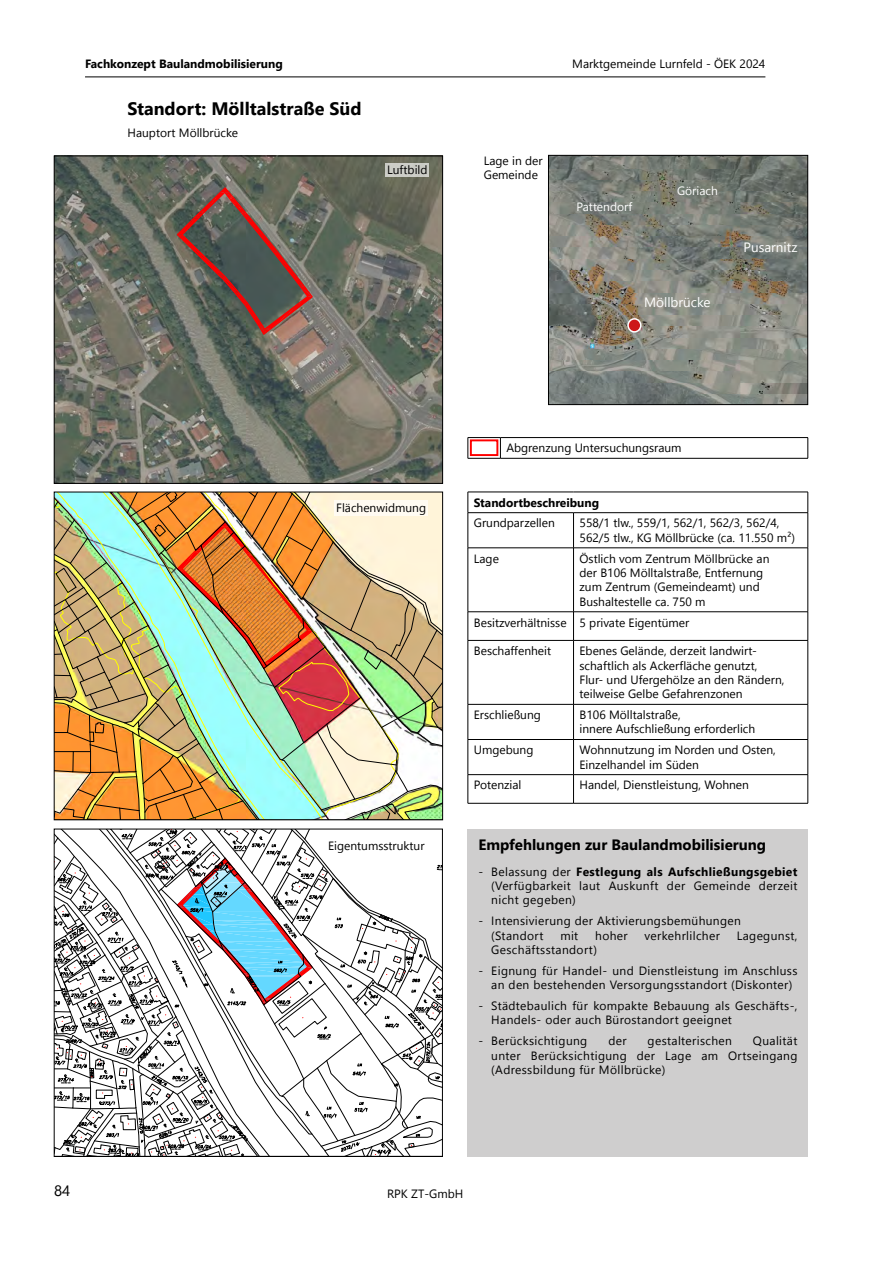
<style>
.page{position:relative;width:893px;height:1263px;background:#fff}
.page>*{position:absolute;margin:0;border:0;box-sizing:border-box;transform-origin:0 0}
.t1{font:700 18px "Nirmala UI";color:#000}
.t2{font:700 15px "Nirmala UI";color:#000}
.t3{font:15px "Nirmala UI";color:#000}
.t4{font:13.5px "Nirmala UI";color:#fff}
.t5{font:12px/14.4px "Nirmala UI";color:#000}
.t6{font:12px/14.4px "Nirmala UI";letter-spacing:.03em;color:#000}
.t7{font:700 12px "Nirmala UI";color:#000}
.t8{font:12px "Nirmala UI";color:#fff}
.s1{font-weight:700}
</style>
<div class="page">
<hr style="left:85px;top:77px;width:680px;height:1px;background:#000">
<img style="left:550px;top:157px;width:256px;height:246px">
<div style="left:548px;top:155px;width:260px;height:250px;border:1px solid #000"></div>
<div style="left:628px;top:319px;width:13px;height:13px;background:#cd1719;border-radius:50%"></div>
<div style="left:627px;top:318px;width:14px;height:15px;border:2px solid #fff;border-radius:50%"></div>
<hr style="left:468px;top:492px;width:105px;height:1px;background:#000">
<svg style="left:468px;top:492px;width:1px;height:20px"></svg>
<hr style="left:573px;top:492px;width:235px;height:1px;background:#000">
<svg style="left:808px;top:492px;width:1px;height:21px"></svg>
<hr style="left:468px;top:512px;width:105px;height:1px;background:#000">
<hr style="left:468px;top:513px;width:1px;height:35px;background:#000">
<hr style="left:573px;top:512px;width:235px;height:1px;background:#000">
<hr style="left:573px;top:513px;width:1px;height:35px;background:#000">
<hr style="left:808px;top:513px;width:1px;height:35px;background:#000">
<hr style="left:468px;top:548px;width:105px;height:1px;background:#000">
<hr style="left:468px;top:548px;width:1px;height:64px;background:#000">
<hr style="left:573px;top:548px;width:235px;height:1px;background:#000">
<hr style="left:573px;top:548px;width:1px;height:64px;background:#000">
<hr style="left:808px;top:548px;width:1px;height:64px;background:#000">
<hr style="left:468px;top:611px;width:105px;height:1px;background:#000">
<svg style="left:468px;top:612px;width:1px;height:28px"></svg>
<hr style="left:573px;top:611px;width:235px;height:1px;background:#000">
<svg style="left:573px;top:612px;width:1px;height:28px"></svg>
<svg style="left:808px;top:612px;width:1px;height:28px"></svg>
<hr style="left:468px;top:640px;width:105px;height:1px;background:#000">
<hr style="left:468px;top:640px;width:1px;height:64px;background:#000">
<hr style="left:573px;top:640px;width:235px;height:1px;background:#000">
<hr style="left:573px;top:640px;width:1px;height:64px;background:#000">
<hr style="left:808px;top:640px;width:1px;height:64px;background:#000">
<hr style="left:468px;top:704px;width:105px;height:1px;background:#000">
<hr style="left:468px;top:704px;width:1px;height:35px;background:#000">
<hr style="left:573px;top:704px;width:235px;height:1px;background:#000">
<hr style="left:573px;top:704px;width:1px;height:35px;background:#000">
<hr style="left:808px;top:704px;width:1px;height:35px;background:#000">
<hr style="left:468px;top:739px;width:105px;height:1px;background:#000">
<hr style="left:468px;top:740px;width:1px;height:34px;background:#000">
<hr style="left:573px;top:739px;width:235px;height:1px;background:#000">
<hr style="left:573px;top:740px;width:1px;height:34px;background:#000">
<hr style="left:808px;top:740px;width:1px;height:34px;background:#000">
<hr style="left:468px;top:774px;width:105px;height:1px;background:#000">
<svg style="left:468px;top:775px;width:1px;height:28px"></svg>
<hr style="left:573px;top:774px;width:235px;height:1px;background:#000">
<svg style="left:573px;top:775px;width:1px;height:28px"></svg>
<svg style="left:808px;top:775px;width:1px;height:28px"></svg>
<hr style="left:468px;top:803px;width:105px;height:1px;background:#000">
<hr style="left:573px;top:803px;width:235px;height:1px;background:#000">
<div style="left:468px;top:829px;width:340px;height:328px;background:#cfcece"></div>
<hr style="left:468px;top:437px;width:32px;height:1px;background:#000">
<svg style="left:468px;top:438px;width:1px;height:20px"></svg>
<hr style="left:500px;top:437px;width:308px;height:1px;background:#000">
<svg style="left:500px;top:438px;width:1px;height:20px"></svg>
<svg style="left:808px;top:438px;width:1px;height:20px"></svg>
<hr style="left:468px;top:458px;width:32px;height:1px;background:#000">
<hr style="left:500px;top:458px;width:308px;height:1px;background:#000">
<img style="left:56px;top:158px;width:385px;height:324px">
<svg style="left:176px;top:187px;width:137px;height:148px;background:#6b5e56"></svg>
<div style="left:54px;top:156px;width:389px;height:328px;border:1px solid #000"></div>
<img style="left:56px;top:494px;width:385px;height:324px">
<hr style="left:54px;top:820px;width:389px;height:1px;background:#000">
<div style="left:54px;top:492px;width:389px;height:328px;border:1px solid #000"></div>
<svg style="left:54px;top:828px;width:389px;height:327px"></svg>
<div style="left:54px;top:829px;width:389px;height:328px;border:1px solid #000"></div>
<div style="left:385px;top:163px;width:44px;height:13px;background:#cccdc6"></div>
<div style="left:334px;top:501px;width:94px;height:15px;background:#fffbf2"></div>
<div style="left:325px;top:839px;width:103px;height:15px;background:#fff"></div>
<div style="left:470px;top:439px;width:28px;height:17px;border:2px solid #f00"></div>
<p class="t7" style="left:85px;top:54px;width:199px">Fachkonzept Baulandmobilisierung</p>
<p class="t5" style="left:572px;top:56px;width:195px">Marktgemeinde Lurnfeld - ÖEK 2024</p>
<h1 class="t1" style="left:128px;top:94px;width:235px">Standort: Mölltalstraße Süd</h1>
<p class="t5" style="left:128px;top:125px;width:112px">Hauptort Möllbrücke</p>
<p class="t5" style="left:387px;top:161px;width:42px">Luftbild</p>
<p class="t5" style="left:484px;top:152px;width:60px">Lage in der<br>Gemeinde</p>
<p class="t8" style="left:576px;top:197px;width:57px">Pattendorf</p>
<p class="t8" style="left:677px;top:181px;width:42px">Göriach</p>
<p class="t4" style="left:644px;top:291px;width:68px">Möllbrücke</p>
<p class="t4" style="left:743px;top:236px;width:56px">Pusarnitz</p>
<p class="t5" style="left:336px;top:499px;width:91px">Flächenwidmung</p>
<p class="t5" style="left:328px;top:838px;width:98px">Eigentumsstruktur</p>
<p class="t5" style="left:506px;top:440px;width:177px">Abgrenzung Untersuchungsraum</p>
<p class="t7" style="left:474px;top:493px;width:127px">Standortbeschreibung</p>
<p class="t5" style="left:474px;top:515px;width:83px">Grundparzellen</p>
<p class="t5" style="left:579px;top:515px;width:217px">558/1 tlw., 559/1, 562/1, 562/3, 562/4,<br>562/5 tlw., KG Möllbrücke (ca. 11.550 m²)</p>
<p class="t5" style="left:474px;top:550px;width:27px">Lage</p>
<p class="t5" style="left:579px;top:550px;width:191px">Östlich vom Zentrum Möllbrücke an der B106 Mölltalstraße, Entfernung zum Zentrum (Gemeindeamt) und<br>Bushaltestelle ca. 750 m</p>
<p class="t5" style="left:474px;top:614px;width:217px">Besitzverhältnisse 5 private Eigentümer</p>
<p class="t5" style="left:474px;top:643px;width:79px">Beschaffenheit</p>
<p class="t5" style="left:579px;top:643px;width:206px">Ebenes Gelände, derzeit landwirt&shy;schaftlich als Ackerfläche genutzt,<br>Flur- und Ufergehölze an den Rändern, teilweise Gelbe Gefahrenzonen</p>
<p class="t5" style="left:474px;top:707px;width:69px">Erschließung</p>
<p class="t5" style="left:579px;top:707px;width:177px">B106 Mölltalstraße,<br>innere Aufschließung erforderlich</p>
<p class="t5" style="left:474px;top:742px;width:61px">Umgebung</p>
<p class="t5" style="left:579px;top:742px;width:198px">Wohnnutzung im Norden und Osten,<br>Einzelhandel im Süden</p>
<p class="t5" style="left:474px;top:777px;width:49px">Potenzial</p>
<p class="t5" style="left:579px;top:777px;width:171px">Handel, Dienstleistung, Wohnen</p>
<p class="t2" style="left:478px;top:832px;width:289px">Empfehlungen zur Baulandmobilisierung</p>
<p class="t5" style="left:491px;top:863px;width:308px;text-align:justify;text-indent:-13px">- Belassung der <span class="s1">Festlegung als Aufschließungsgebiet </span>(Verfügbarkeit laut Auskunft der Gemeinde derzeit nicht gegeben)</p>
<p class="t6" style="left:491px;top:913px;width:251px;text-indent:-13px">- Intensivierung der Aktivierungsbemühungen (Standort</p>
<p class="t5" style="left:560px;top:927px;width:20px">mit</p>
<p class="t5" style="left:595px;top:927px;width:34px">hoher</p>
<p class="t6" style="left:645px;top:927px;width:77px">verkehrlilcher</p>
<p class="t6" style="left:737px;top:927px;width:62px">Lagegunst,</p>
<p class="t6" style="left:491px;top:942px;width:107px">Geschäftsstandort)</p>
<p class="t6" style="left:491px;top:962px;width:308px;text-indent:-13px">- Eignung für Handel- und Dienstleistung im Anschluss an den bestehenden Versorgungsstandort (Diskonter)</p>
<p class="t6" style="left:491px;top:998px;width:308px;text-indent:-13px">- Städtebaulich für kompakte Bebauung als Geschäfts-,<br>Handels- oder auch Bürostandort geeignet</p>
<p class="t6" style="left:479px;top:1033px;width:110px">- Berücksichtigung</p>
<p class="t5" style="left:608px;top:1033px;width:20px">der</p>
<p class="t6" style="left:648px;top:1033px;width:86px">gestalterischen</p>
<p class="t5" style="left:491px;top:1033px;width:308px;text-align:justify;text-indent:262px">Qualität unter Berücksichtigung der Lage am Ortseingang (Adressbildung für Möllbrücke)</p>
<p class="t3" style="left:54px;top:1178px;width:18px">84</p>
<p class="t5" style="left:387px;top:1185px;width:78px">RPK ZT-GmbH</p>
</div>
